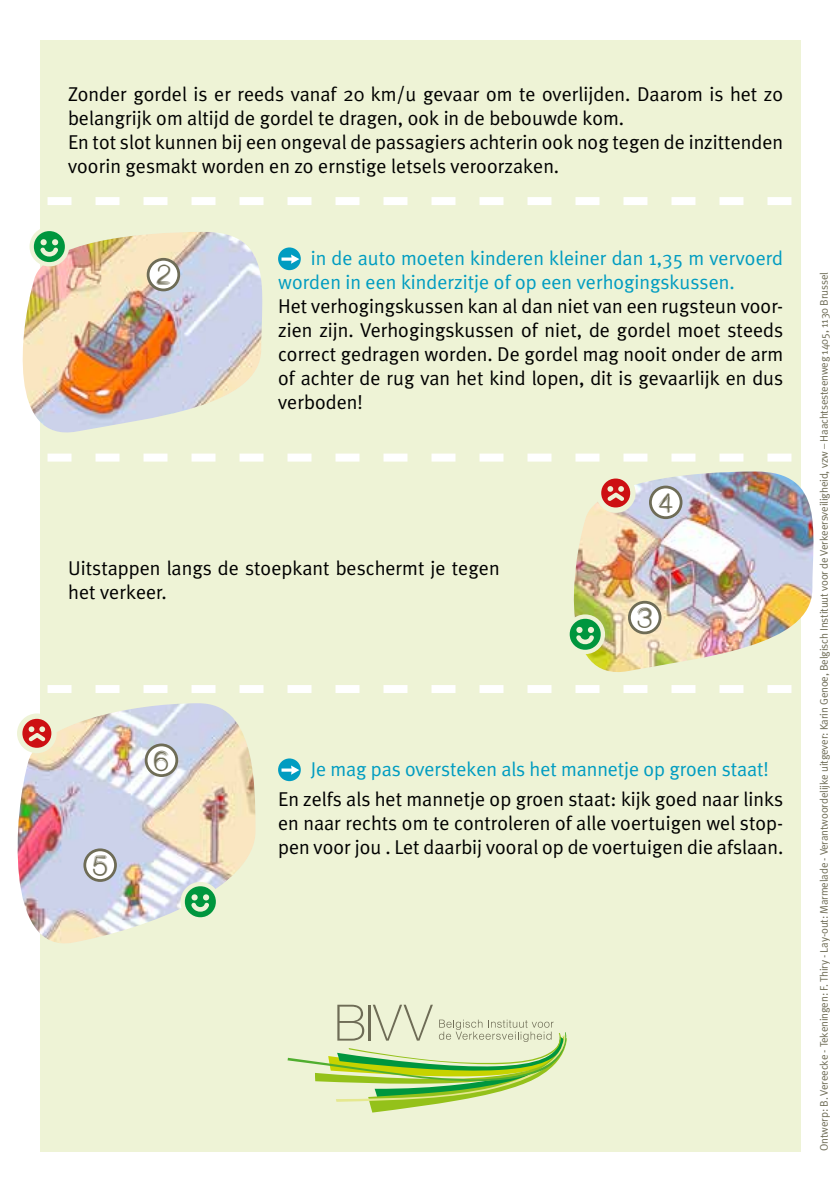
<style>
.page{position:relative;width:840px;height:1191px;background:#fff}
.page>*{position:absolute;margin:0;border:0;box-sizing:border-box;transform-origin:0 0}
.t1{font:27.8px "Decibel";color:#6e6c56}
.t2{font:20px/24px "Meta Plus Normal";color:#000}
.t3{font:20px/24px "Meta Plus Normal";color:#009cc1}
.t4{font:11px "Meta Plus Normal";letter-spacing:-.015em;color:#6e6c56}
</style>
<div class="page">
<div style="left:40px;top:41px;width:759px;height:1110px;background:#eef3d6"></div>
<div style="left:278px;top:247px;width:22px;height:23px;background:#009cc1;border-radius:50%"></div>
<svg style="left:281px;top:254px;width:18px;height:10px"></svg>
<div style="left:278px;top:758px;width:22px;height:23px;background:#009cc1;border-radius:50%"></div>
<svg style="left:281px;top:765px;width:18px;height:9px"></svg>
<svg style="left:287px;top:1004px;width:279px;height:108px"></svg>
<svg style="left:47px;top:453px;width:754px;height:8px"></svg>
<svg style="left:47px;top:685px;width:754px;height:8px"></svg>
<svg style="left:47px;top:197px;width:754px;height:8px"></svg>
<img style="left:22px;top:232px;width:241px;height:201px">
<div style="left:29px;top:227px;width:40px;height:39px;background:#eef3d6;border-radius:50%"></div>
<svg style="left:34px;top:231px;width:31px;height:31px"></svg>
<div style="left:148px;top:259px;width:31px;height:31px;background:#fff;border-radius:50%"></div>
<div style="left:147px;top:258px;width:33px;height:33px;border:3px solid #6e6c56;border-radius:50%"></div>
<img style="left:573px;top:471px;width:241px;height:203px">
<div style="left:595px;top:473px;width:40px;height:40px;background:#eef3d6;border-radius:50%"></div>
<svg style="left:601px;top:478px;width:29px;height:29px"></svg>
<div style="left:565px;top:614px;width:39px;height:40px;background:#eef3d6;border-radius:50%"></div>
<svg style="left:569px;top:619px;width:31px;height:31px"></svg>
<div style="left:629px;top:602px;width:30px;height:31px;background:#fff;border-radius:50%"></div>
<div style="left:627px;top:601px;width:34px;height:33px;border:3px solid #6e6c56;border-radius:50%"></div>
<div style="left:650px;top:487px;width:30px;height:30px;background:#fff;border-radius:50%"></div>
<div style="left:648px;top:485px;width:34px;height:34px;border:3px solid #6e6c56;border-radius:50%"></div>
<img style="left:17px;top:703px;width:238px;height:240px">
<div style="left:180px;top:882px;width:40px;height:39px;background:#eef3d6;border-radius:50%"></div>
<svg style="left:185px;top:886px;width:31px;height:31px"></svg>
<div style="left:17px;top:713px;width:40px;height:40px;background:#eef3d6;border-radius:50%"></div>
<svg style="left:22px;top:719px;width:29px;height:29px"></svg>
<div style="left:85px;top:850px;width:30px;height:30px;background:#fff;border-radius:50%"></div>
<div style="left:83px;top:848px;width:34px;height:34px;border:3px solid #6e6c56;border-radius:50%"></div>
<div style="left:146px;top:745px;width:31px;height:30px;background:#fff;border-radius:50%"></div>
<div style="left:145px;top:743px;width:33px;height:34px;border:3px solid #6e6c56;border-radius:50%"></div>
<p class="t2" style="left:68px;top:82px;width:716px">Zonder gordel is er reeds vanaf 20 km/u gevaar om te overlijden. Daarom is het zo belangrijk om altijd de gordel te dragen, ook in de bebouwde kom.<br>En tot slot kunnen bij een ongeval de passagiers achterin ook nog tegen de inzittenden voorin gesmakt worden en zo ernstige letsels veroorzaken.</p>
<h1 class="t1" style="left:157px;top:260px;width:15px">2</h1>
<p class="t3" style="left:278px;top:246px;width:506px;text-indent:33px">in de auto moeten kinderen kleiner dan 1,35 m vervoerd worden in een kinderzitje of op een verhogingskussen.</p>
<p class="t2" style="left:278px;top:294px;width:506px;text-align:justify">Het verhogingskussen kan al dan niet van een rugsteun voor&shy;zien zijn. Verhogingskussen of niet, de gordel moet steeds correct gedragen worden. De gordel mag nooit onder de arm of achter de rug van het kind lopen, dit is gevaarlijk en dus verboden!</p>
<h1 class="t1" style="left:658px;top:488px;width:16px">4</h1>
<p class="t2" style="left:68px;top:555px;width:432px">Uitstappen langs de stoepkant beschermt je tegen het verkeer.</p>
<h1 class="t1" style="left:637px;top:603px;width:16px">3</h1>
<h1 class="t1" style="left:93px;top:851px;width:16px">5</h1>
<h1 class="t1" style="left:154px;top:746px;width:16px">6</h1>
<p class="t3" style="left:310px;top:757px;width:459px">Je mag pas oversteken als het mannetje op groen staat!</p>
<p class="t2" style="left:278px;top:786px;width:506px;text-align:justify">En zelfs als het mannetje op groen staat: kijk goed naar links en naar rechts om te controleren of alle voertuigen wel stop&shy;pen voor jou . Let daarbij vooral op de voertuigen die afslaan.</p>
<p class="t4" style="left:817px;top:1150px;width:880px;rotate:-90deg">Ontwerp: B. Vereecke - Tekeningen: F. Thiry - Lay-out: Marmelade - Verantwoordelijke uitgever: Karin Genoe, Belgisch Instituut voor de Verkeersveiligheid, vzw – Haachtsesteenweg 1405, 1130 Brussel</p>
</div>
